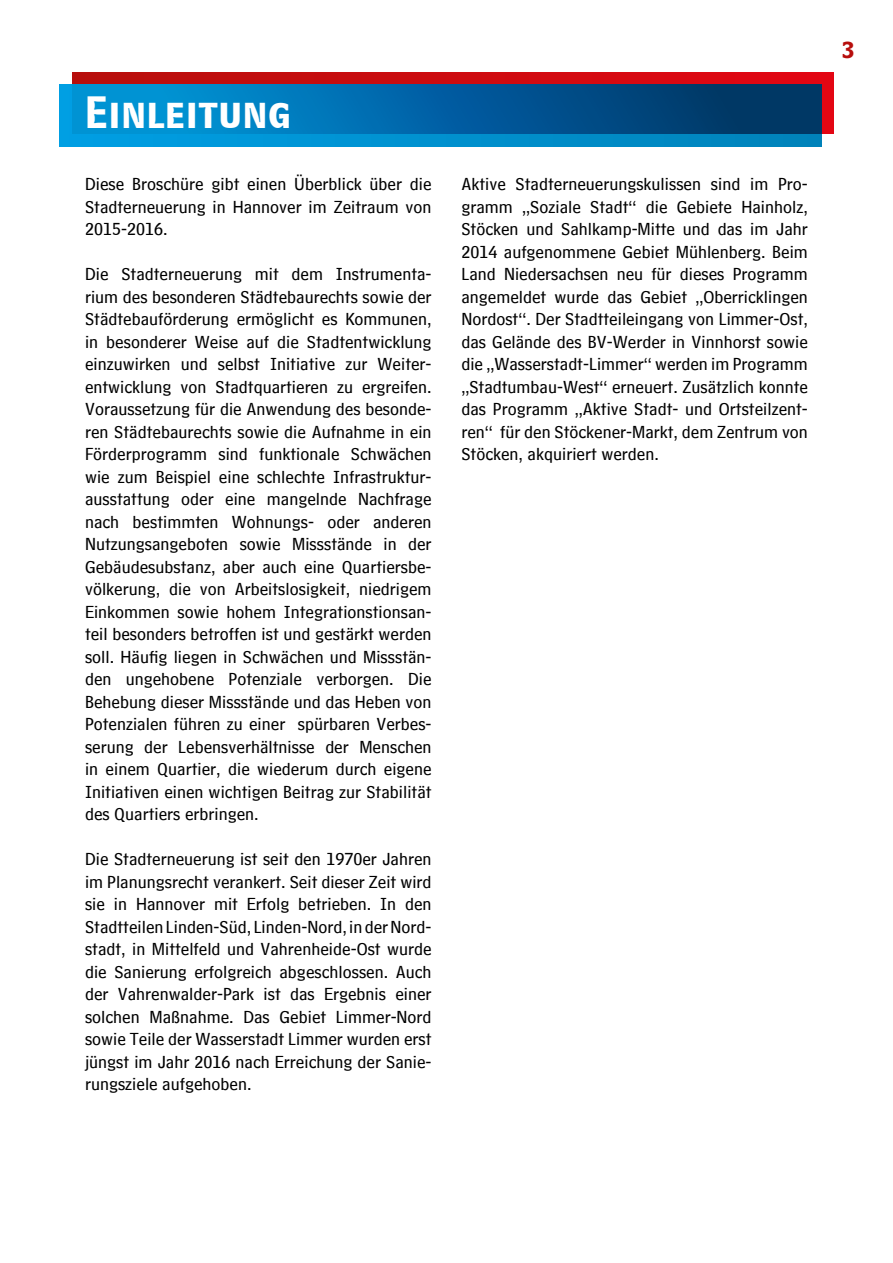
<style>
.page{position:relative;width:893px;height:1263px;background:#fff}
.page>*{position:absolute;margin:0;border:0;box-sizing:border-box;transform-origin:0 0}
.t1{font:37.5px "HM Big Caps";color:#fff}
.t2{font:19.5px "HM Big Caps";color:#b70e0c}
.t3{font:18px/22.5px "HM Text";color:#000;text-align:justify}
</style>
<div class="page">
<div style="left:72px;top:72px;width:761px;height:62px;background:linear-gradient(to right,#b70f0c,#e30714)"></div>
<div style="left:60px;top:84px;width:761px;height:62px;background:linear-gradient(to right,#009fe4,#0082b9)"></div>
<div style="left:72px;top:84px;width:749px;height:50px;background:linear-gradient(to right,#009be2,#002b5c)"></div>
<h1 class="t1" style="left:85px;top:82px;width:208px">Einleitung</h1>
<p class="t3" style="left:85px;top:170px;width:348px">Diese Broschüre gibt einen Überblick über die Stadterneuerung in Hannover im Zeitraum von 2015-2016.</p>
<p class="t3" style="left:85px;top:260px;width:348px">Die Stadterneuerung mit dem Instrumenta&shy;rium des besonderen Städtebaurechts sowie der Städtebauförderung ermöglicht es Kommunen, in besonderer Weise auf die Stadtentwicklung einzuwirken und selbst Initiative zur Weiter&shy;entwicklung von Stadtquartieren zu ergreifen.<br>Voraussetzung für die Anwendung des besonde&shy;ren Städtebaurechts sowie die Aufnahme in ein Förderprogramm sind funktionale Schwächen wie zum Beispiel eine schlechte Infrastruktur&shy;ausstattung oder eine mangelnde Nachfrage nach bestimmten Wohnungs- oder anderen Nutzungsangeboten sowie Missstände in der Gebäudesubstanz, aber auch eine Quartiersbe&shy;völkerung, die von Arbeitslosigkeit, niedrigem Einkommen sowie hohem Integrationstionsan&shy;teil besonders betroffen ist und gestärkt werden soll. Häufig liegen in Schwächen und Missstän&shy;den ungehobene Potenziale verborgen. Die Behebung dieser Missstände und das Heben von Potenzialen führen zu einer spürbaren Verbes&shy;serung der Lebensverhältnisse der Menschen in einem Quartier, die wiederum durch eigene Initiativen einen wichtigen Beitrag zur Stabilität des Quartiers erbringen.</p>
<p class="t3" style="left:85px;top:845px;width:348px">Die Stadterneuerung ist seit den 1970er Jahren im Planungsrecht verankert. Seit dieser Zeit wird sie in Hannover mit Erfolg betrieben. In den Stadtteilen Linden-Süd, Linden-Nord, in der Nord&shy;stadt, in Mittelfeld und Vahrenheide-Ost wurde die Sanierung erfolgreich abgeschlossen. Auch der Vahrenwalder-Park ist das Ergebnis einer solchen Maßnahme. Das Gebiet Limmer-Nord sowie Teile der Wasserstadt Limmer wurden erst jüngst im Jahr 2016 nach Erreichung der Sanie&shy;rungsziele aufgehoben.</p>
<p class="t3" style="left:461px;top:170px;width:348px">Aktive Stadterneuerungskulissen sind im Pro&shy;gramm „Soziale Stadt“ die Gebiete Hainholz, Stöcken und Sahlkamp-Mitte und das im Jahr 2014 aufgenommene Gebiet Mühlenberg. Beim Land Niedersachsen neu für dieses Programm angemeldet wurde das Gebiet „Oberricklingen Nordost“. Der Stadtteileingang von Limmer-Ost, das Gelände des BV-Werder in Vinnhorst sowie die „Wasserstadt-Limmer“ werden im Programm „Stadtumbau-West“ erneuert. Zusätzlich konnte das Programm „Aktive Stadt- und Ortsteilzent&shy;ren“ für den Stöckener-Markt, dem Zentrum von Stöcken, akquiriert werden.</p>
<p class="t2" style="left:842px;top:34px;width:14px">3</p>
</div>
